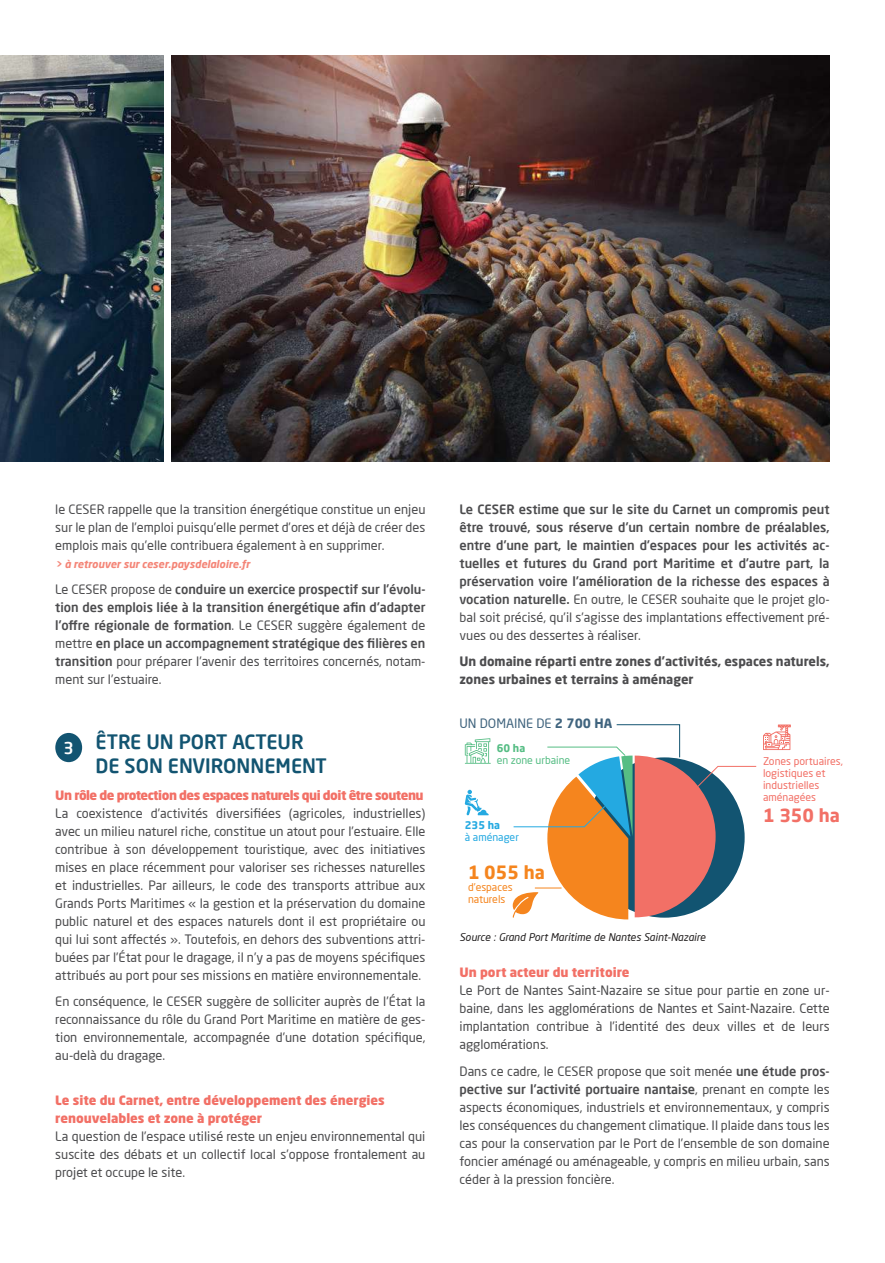
<style>
.page{position:relative;width:885px;height:1263px;background:#fff}
.page>*{position:absolute;margin:0;border:0;box-sizing:border-box;transform-origin:0 0}
.t1{font:500 19.5px/24px "Neo Sans Pro";color:#125471}
.t2{font:700 18px "Neo Sans Pro";color:#f27066}
.t3{font:700 18px "Neo Sans Pro";color:#f5851e}
.t4{font:12.75px/18px "Neo Sans Pro";color:#4c4c4e;text-align:justify}
.t5{font:500 12.75px/18px "Neo Sans Pro";color:#4c4c4e;text-align:justify}
.t6{font:900 12.75px/18px "Neo Sans Std";letter-spacing:-.01em;color:#f27066}
.t7{font:700 12.75px/18px "Neo Sans Pro";color:#4c4c4e}
.t8{font:900 12.75px "Neo Sans Std";letter-spacing:-.04em;color:#f27066}
.t9{font:12.75px "Neo Sans Pro";color:#40647e}
.t10{font:10.5px/12px "Neo Sans Pro";color:#f27066}
.t11{font:italic 10.5px "Neo Sans Pro";color:#221f1f}
.t12{font:italic 700 10.5px "Neo Sans Pro";color:#f48577}
.t13{font:10.5px/12px "Neo Sans Pro";color:#f5851e}
.t14{font:10.5px "Neo Sans Pro";color:#56bd84}
.t15{font:10.5px "Neo Sans Pro";color:#24a9e1}
.t16{font:700 10.5px "Neo Sans Pro";color:#24a9e1}
.t17{font:700 10.5px "Neo Sans Pro";color:#56bd84}
.s1{font-weight:400}
.s2{font-weight:700}
.s3{font-weight:500}
</style>
<div class="page">
<img style="left:0;top:55px;width:163px;height:407px">
<div style="left:55px;top:733px;width:27px;height:29px;background:#125471;border-radius:50%"></div>
<svg style="left:512px;top:724px;width:244px;height:195px"></svg>
<svg style="left:465px;top:738px;width:25px;height:26px"></svg>
<svg style="left:763px;top:724px;width:27px;height:26px"></svg>
<svg style="left:464px;top:790px;width:24px;height:25px"></svg>
<img style="left:172px;top:55px;width:657px;height:407px">
<p class="t4" style="left:55px;top:500px;width:371px">le CESER rappelle que la transition énergétique constitue un enjeu sur le plan de l’emploi puisqu’elle permet d’ores et déjà de créer des emplois mais qu’elle contribuera également à en supprimer.</p>
<p class="t12" style="left:55px;top:558px;width:196px">&gt; à retrouver sur ceser.paysdelaloire.fr</p>
<p class="t5" style="left:55px;top:581px;width:371px"><span class="s1">Le CESER propose de</span> conduire un exercice prospectif sur l’évolu&shy;tion des emplois liée à la transition énergétique afin d’adapter l’offre régionale de formation<span class="s1">. Le CESER suggère également de mettre</span> en place un accompagnement stratégique des filières en transition <span class="s1">pour préparer l’avenir des territoires concernés, notam&shy;ment sur l’estuaire.</span></p>
<h1 class="t1" style="left:95px;top:730px;width:233px;text-indent:-32px"><sub>3</sub> ÊTRE UN PORT ACTEUR<br>DE SON ENVIRONNEMENT</h1>
<p class="t8" style="left:55px;top:788px;width:370px">Un rôle de protection des espaces naturels qui doit être soutenu</p>
<p class="t4" style="left:55px;top:804px;width:371px">La coexistence d’activités diversifiées (agricoles, industrielles) avec un milieu naturel riche, constitue un atout pour l’estuaire. Elle contribue à son développement touristique, avec des initiatives mises en place récemment pour valoriser ses richesses naturelles et industrielles. Par ailleurs, le code des transports attribue aux Grands Ports Maritimes « la gestion et la préservation du domaine public naturel et des espaces naturels dont il est propriétaire ou qui lui sont affectés ». Toutefois, en dehors des subventions attri&shy;buées par l’État pour le dragage, il n’y a pas de moyens spécifiques attribués au port pour ses missions en matière environnementale.</p>
<p class="t4" style="left:55px;top:993px;width:371px">En conséquence, le CESER suggère de solliciter auprès de l’État la reconnaissance du rôle du Grand Port Maritime en matière de ges&shy;tion environnementale, accompagnée d’une dotation spécifique, au-delà du dragage.</p>
<p class="t6" style="left:55px;top:1091px;width:331px">Le site du Carnet, entre développement des énergies renouvelables et zone à protéger</p>
<p class="t4" style="left:55px;top:1127px;width:371px">La question de l’espace utilisé reste un enjeu environnemental qui suscite des débats et un collectif local s’oppose frontalement au projet et occupe le site.</p>
<p class="t5" style="left:459px;top:500px;width:371px">Le CESER estime que sur le site du Carnet un compromis peut être trouvé, sous réserve d’un certain nombre de préalables, entre d’une part, le maintien d’espaces pour les activités ac&shy;tuelles et futures du Grand port Maritime et d’autre part, la préservation voire l’amélioration de la richesse des espaces à vocation naturelle. <span class="s1">En outre, le CESER souhaite que le projet glo&shy;bal soit précisé, qu’il s’agisse des implantations effectivement pré&shy;vues ou des dessertes à réaliser.</span></p>
<p class="t7" style="left:459px;top:652px;width:371px">Un domaine réparti entre zones d’activités, espaces naturels, zones urbaines et terrains à aménager</p>
<p class="t9" style="left:459px;top:716px;width:154px">UN DOMAINE DE <span class="s2">2 700 HA</span></p>
<p class="t17" style="left:496px;top:742px;width:30px">60 ha</p>
<p class="t14" style="left:496px;top:754px;width:75px">en zone urbaine</p>
<p class="t16" style="left:465px;top:819px;width:37px">235 ha</p>
<p class="t15" style="left:465px;top:831px;width:56px">à aménager</p>
<h2 class="t3" style="left:468px;top:862px;width:78px">1 055 ha</h2>
<p class="t13" style="left:468px;top:881px;width:46px">d’espaces naturels</p>
<p class="t10" style="left:763px;top:755px;width:81px">Zones portuaires, logistiques et industrielles aménagées</p>
<h2 class="t2" style="left:763px;top:805px;width:78px">1 350 ha</h2>
<p class="t11" style="left:459px;top:931px;width:247px">Source : Grand Port Maritime de Nantes Saint-Nazaire</p>
<p class="t6" style="left:459px;top:964px;width:171px">Un port acteur du territoire</p>
<p class="t4" style="left:459px;top:982px;width:371px">Le Port de Nantes Saint-Nazaire se situe pour partie en zone ur&shy;baine, dans les agglomérations de Nantes et Saint-Nazaire. Cette implantation contribue à l’identité des deux villes et de leurs agglomérations.</p>
<p class="t4" style="left:459px;top:1062px;width:371px">Dans ce cadre, le CESER propose que soit menée <span class="s3">une étude pros&shy;pective sur l’activité portuaire nantaise</span>, prenant en compte les aspects économiques, industriels et environnementaux, y compris les conséquences du changement climatique. Il plaide dans tous les cas pour la conservation par le Port de l’ensemble de son domaine foncier aménagé ou aménageable, y compris en milieu urbain, sans céder à la pression foncière.</p>
</div>
